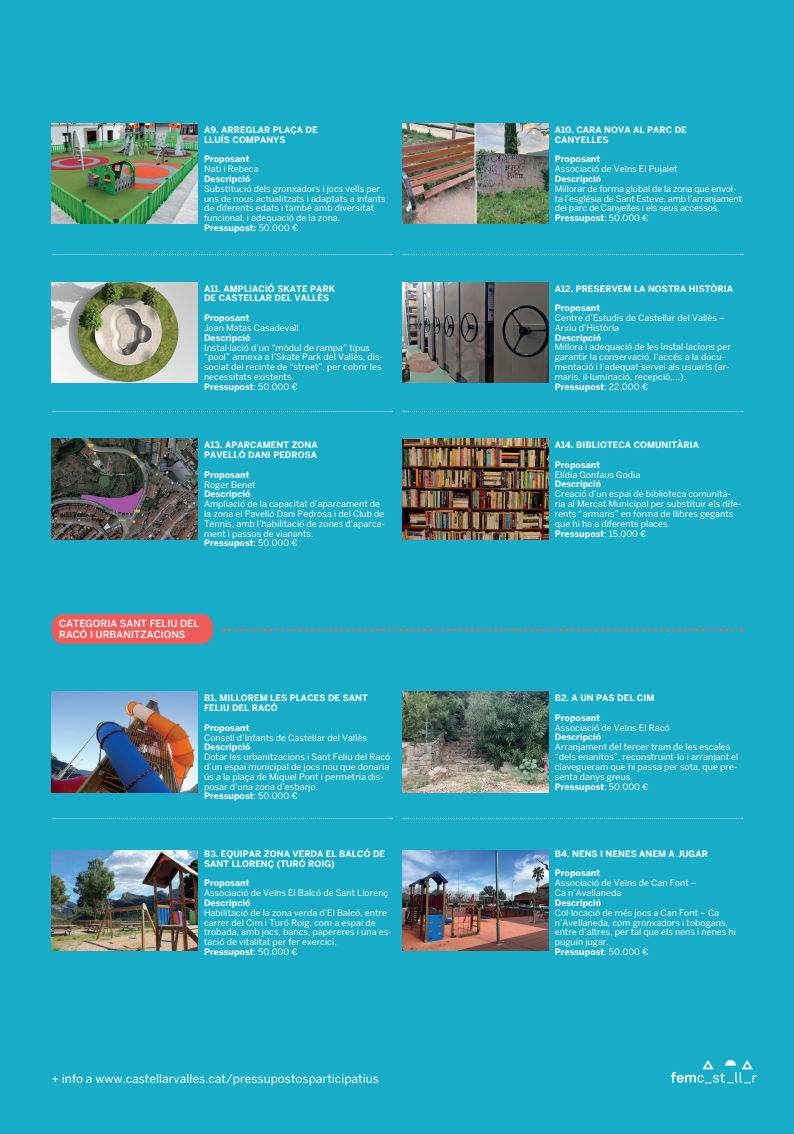
<style>
.page{position:relative;width:794px;height:1134px;background:#17acc8}
.page>*{position:absolute;margin:0;border:0;box-sizing:border-box;transform-origin:0 0}
.t1{font:12px "Benton Sans";color:#fff}
.t2{font:500 9.8px/10.8px "Benton Sans";letter-spacing:.005em;color:#fff}
.t3{font:8.84px/9.8px "Benton Sans";letter-spacing:.005em;color:#fff}
.t4{font:700 8.84px/9.8px "Benton Sans";letter-spacing:.005em;color:#fff}
.s1{font-weight:700}
</style>
<div class="page">
<svg style="left:671px;top:1059px;width:85px;height:24px"></svg>
<img style="left:51px;top:282px;width:146px;height:101px">
<img style="left:51px;top:439px;width:146px;height:100px">
<img style="left:51px;top:692px;width:146px;height:100px">
<img style="left:51px;top:123px;width:146px;height:101px">
<img style="left:51px;top:850px;width:146px;height:101px">
<img style="left:402px;top:282px;width:146px;height:101px">
<img style="left:402px;top:439px;width:146px;height:100px">
<img style="left:402px;top:692px;width:146px;height:100px">
<img style="left:402px;top:123px;width:146px;height:101px">
<img style="left:402px;top:850px;width:146px;height:101px">
<svg style="left:51px;top:614px;width:162px;height:30px;background:#e75f60"></svg>
<svg style="left:224px;top:628px;width:518px;height:3px"></svg>
<svg style="left:53px;top:254px;width:339px;height:1px"></svg>
<svg style="left:53px;top:411px;width:339px;height:1px"></svg>
<svg style="left:53px;top:818px;width:339px;height:1px"></svg>
<svg style="left:403px;top:254px;width:340px;height:1px"></svg>
<svg style="left:403px;top:411px;width:340px;height:1px"></svg>
<svg style="left:403px;top:818px;width:340px;height:1px"></svg>
<p class="t4" style="left:204px;top:125px;width:115px">A9. ARREGLAR PLAÇA DE<br>LLUÍS COMPANYS</p>
<p class="t4" style="left:204px;top:154px;width:47px">Proposant</p>
<p class="t3" style="left:204px;top:164px;width:56px">Nati i Rebeca</p>
<p class="t4" style="left:204px;top:174px;width:48px">Descripció</p>
<p class="t3" style="left:204px;top:184px;width:183px">Substitució dels gronxadors i jocs vells per uns de nous actualitzats i adaptats a infants de diferents edats i també amb diversitat funcional, i adequació de la zona.<br><span class="s1">Pressupost:</span> 50.000 €</p>
<p class="t4" style="left:204px;top:283px;width:132px">A11. AMPLIACIÓ SKATE PARK<br>DE CASTELLAR DEL VALLÈS</p>
<p class="t4" style="left:204px;top:313px;width:47px">Proposant</p>
<p class="t3" style="left:204px;top:323px;width:96px">Joan Matas Casadevall</p>
<p class="t4" style="left:204px;top:332px;width:48px">Descripció</p>
<p class="t3" style="left:204px;top:342px;width:180px">Instal·lació d’un “mòdul de rampa” tipus “pool” annexa a l’Skate Park del Vallès, dis&shy;sociat del recinte de “street”, per cobrir les necessitats existents.<br><span class="s1">Pressupost</span>: 50.000 €</p>
<p class="t4" style="left:204px;top:440px;width:115px">A13. APARCAMENT ZONA<br>PAVELLÓ DANI PEDROSA</p>
<p class="t4" style="left:204px;top:469px;width:47px">Proposant</p>
<p class="t3" style="left:204px;top:479px;width:53px">Roger Benet</p>
<p class="t4" style="left:204px;top:489px;width:48px">Descripció</p>
<p class="t3" style="left:204px;top:499px;width:182px">Ampliació de la capacitat d’aparcament de la zona el Pavelló Dani Pedrosa i del Club de Tennis, amb l’habilitació de zones d’aparca&shy;ment i passos de vianants.<br><span class="s1">Pressupost</span>: 50.000 €</p>
<p class="t2" style="left:59px;top:618px;width:141px">CATEGORIA SANT FELIU DEL<br>RACÓ I URBANITZACIONS</p>
<p class="t4" style="left:204px;top:693px;width:165px">B1. MILLOREM LES PLACES DE SANT<br>FELIU DEL RACÓ</p>
<p class="t4" style="left:204px;top:722px;width:47px">Proposant</p>
<p class="t3" style="left:204px;top:732px;width:164px">Consell d’Infants de Castellar del Vallès</p>
<p class="t4" style="left:204px;top:742px;width:48px">Descripció</p>
<p class="t3" style="left:204px;top:752px;width:188px">Dotar les urbanitzacions i Sant Feliu del Racó d’un espai municipal de jocs nou que donaria ús a la plaça de Miquel Pont i permetria dis&shy;posar d’una zona d’esbarjo.<br><span class="s1">Pressupost</span>: 50.000 €</p>
<p class="t4" style="left:204px;top:848px;width:183px">B3. EQUIPAR ZONA VERDA EL BALCÓ DE<br>SANT LLORENÇ (TURÓ ROIG)</p>
<p class="t4" style="left:204px;top:878px;width:47px">Proposant</p>
<p class="t3" style="left:204px;top:888px;width:186px">Associació de Veïns El Balcó de Sant Llorenç</p>
<p class="t4" style="left:204px;top:898px;width:48px">Descripció</p>
<p class="t3" style="left:204px;top:907px;width:189px">Habilitació de la zona verda d’El Balcó, entre carrer del Cim i Turó Roig, com a espai de trobada, amb jocs, bancs, papereres i una es&shy;tació de vitalitat per fer exercici.<br><span class="s1">Pressupost</span>: 50.000 €</p>
<h1 class="t1" style="left:51px;top:1072px;width:329px">+ info a www.castellarvalles.cat/pressupostosparticipatius</h1>
<p class="t4" style="left:555px;top:125px;width:133px">A10. CARA NOVA AL PARC DE<br>CANYELLES</p>
<p class="t4" style="left:555px;top:154px;width:47px">Proposant</p>
<p class="t3" style="left:555px;top:164px;width:124px">Associació de Veïns El Pujalet</p>
<p class="t4" style="left:555px;top:174px;width:48px">Descripció</p>
<p class="t3" style="left:555px;top:184px;width:189px">Millorar de forma global de la zona que envol&shy;ta l’església de Sant Esteve, amb l’arranjament del parc de Canyelles i els seus accessos.<br><span class="s1">Pressupost</span>: 50.000 €</p>
<p class="t4" style="left:555px;top:283px;width:180px">A12. PRESERVEM LA NOSTRA HISTÒRIA</p>
<p class="t4" style="left:555px;top:303px;width:47px">Proposant</p>
<p class="t3" style="left:555px;top:313px;width:171px">Centre d’Estudis de Castellar del Vallès –<br>Arxiu d’Història</p>
<p class="t4" style="left:555px;top:332px;width:48px">Descripció</p>
<p class="t3" style="left:555px;top:342px;width:178px">Millora i adequació de les instal·lacions per garantir la conservació, l’accés a la docu&shy;mentació i l’adequat servei als usuaris (ar&shy;maris, il·luminació, recepció,...).<br><span class="s1">Pressupost</span>: 22.000 €</p>
<p class="t4" style="left:555px;top:440px;width:146px">A14. BIBLIOTECA COMUNITÀRIA</p>
<p class="t4" style="left:555px;top:460px;width:47px">Proposant</p>
<p class="t3" style="left:555px;top:469px;width:87px">Elídia Gonfaus Godia</p>
<p class="t4" style="left:555px;top:479px;width:48px">Descripció</p>
<p class="t3" style="left:555px;top:489px;width:188px">Creació d’un espai de biblioteca comunità&shy;ria al Mercat Municipal per substituir els dife&shy;rents “armaris” en forma de llibres gegants que hi ha a diferents places.<br><span class="s1">Pressupost</span>: 15.000 €</p>
<p class="t4" style="left:555px;top:693px;width:101px">B2. A UN PAS DEL CIM</p>
<p class="t4" style="left:555px;top:713px;width:47px">Proposant</p>
<p class="t3" style="left:555px;top:722px;width:116px">Associació de Veïns El Racó</p>
<p class="t4" style="left:555px;top:732px;width:48px">Descripció</p>
<p class="t3" style="left:555px;top:742px;width:185px">Arranjament del tercer tram de les escales “dels enanitos”, reconstruint-lo i arranjant el clavegueram que hi passa per sota, que pre&shy;senta danys greus.<br><span class="s1">Pressupost</span>: 50.000 €</p>
<p class="t4" style="left:555px;top:848px;width:155px">B4. NENS I NENES ANEM A JUGAR</p>
<p class="t4" style="left:555px;top:868px;width:47px">Proposant</p>
<p class="t3" style="left:555px;top:878px;width:143px">Associació de Veïns de Can Font –<br>Ca n’Avellaneda</p>
<p class="t4" style="left:555px;top:898px;width:48px">Descripció</p>
<p class="t3" style="left:555px;top:907px;width:183px">Col·locació de més jocs a Can Font – Ca n’Avellaneda, com gronxadors i tobogans, entre d’altres, per tal que els nens i nenes hi puguin jugar.<br><span class="s1">Pressupost</span>: 50.000 €</p>
</div>
